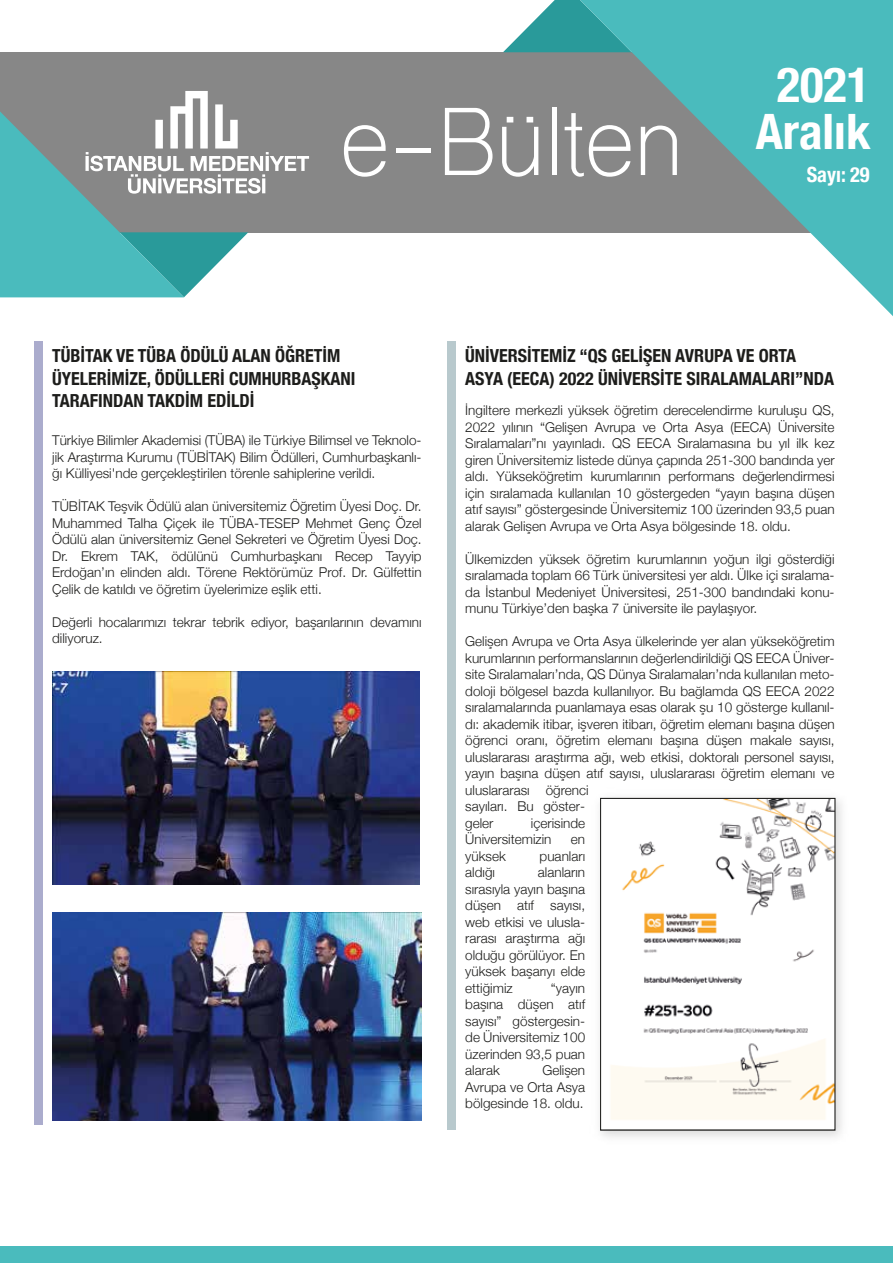
<style>
.page{position:relative;width:893px;height:1263px;background:#fff}
.page>*{position:absolute;margin:0;border:0;box-sizing:border-box;transform-origin:0 0}
.t1{font:700 condensed 48.75px/46.5px "Helvetica Neue";color:#fff;text-align:center}
.t2{font:700 condensed 21px "Helvetica Neue";color:#fff}
.t3{font:700 condensed 18px/22.5px "Helvetica Neue";color:#1d1d1b}
.t4{font:300 13.5px/16.5px "Helvetica Neue";color:#1d1d1b;text-align:justify}
</style>
<div class="page">
<div style="left:0;top:1247px;width:893px;height:16px;background:#4abbbd"></div>
<div style="left:0;top:52px;width:893px;height:180px;background:#878787"></div>
<svg style="left:503px;top:0;width:77px;height:52px"></svg>
<svg style="left:580px;top:0;width:313px;height:316px;fill:#4abbbd"></svg>
<svg style="left:344px;top:125px;width:42px;height:52px"></svg>
<hr style="left:396px;top:148px;width:35px;height:4px;background:#fff">
<svg style="left:445px;top:108px;width:47px;height:67px"></svg>
<svg style="left:502px;top:117px;width:36px;height:60px"></svg>
<div style="left:552px;top:108px;width:5px;height:67px;background:#fff"></div>
<svg style="left:565px;top:113px;width:65px;height:64px"></svg>
<svg style="left:641px;top:126px;width:36px;height:49px"></svg>
<svg style="left:0;top:91px;width:309px;height:206px"></svg>
<div style="left:34px;top:342px;width:8px;height:783px;background:#abaccd"></div>
<img style="left:52px;top:913px;width:369px;height:207px">
<img style="left:52px;top:672px;width:368px;height:212px">
<div style="left:447px;top:342px;width:8px;height:788px;background:#b8c9cd"></div>
<img style="left:600px;top:797px;width:242px;height:341px">
<img style="left:602px;top:800px;width:231px;height:328px">
<div style="left:600px;top:798px;width:235px;height:332px;border:1px solid #1d1d1b"></div>
<h1 class="t1" style="left:756px;top:58px;width:116px">2021<br>Aralık</h1>
<h2 class="t2" style="left:807px;top:157px;width:64px">Sayı: 29</h2>
<h3 class="t3" style="left:52px;top:343px;width:305px">TÜBİTAK VE TÜBA ÖDÜLÜ ALAN ÖĞRETİM<br>ÜYELERİMİZE, ÖDÜLLERİ CUMHURBAŞKANI<br>TARAFINDAN TAKDİM EDİLDİ</h3>
<p class="t4" style="left:52px;top:431px;width:371px">Türkiye Bilimler Akademisi (TÜBA) ile Türkiye Bilimsel ve Teknolo&shy;jik Araştırma Kurumu (TÜBİTAK) Bilim Ödülleri, Cumhurbaşkanlı&shy;ğı Külliyesi'nde gerçekleştirilen törenle sahiplerine verildi.</p>
<p class="t4" style="left:52px;top:497px;width:371px">TÜBİTAK Teşvik Ödülü alan üniversitemiz Öğretim Üyesi Doç. Dr.<br>Muhammed Talha Çiçek ile TÜBA-TESEP Mehmet Genç Özel Ödülü alan üniversitemiz Genel Sekreteri ve Öğretim Üyesi Doç.<br>Dr. Ekrem TAK, ödülünü Cumhurbaşkanı Recep Tayyip Erdoğan’ın elinden aldı. Törene Rektörümüz Prof. Dr. Gülfettin Çelik de katıldı ve öğretim üyelerimize eşlik etti.</p>
<p class="t4" style="left:52px;top:612px;width:371px">Değerli hocalarımızı tekrar tebrik ediyor, başarılarının devamını diliyoruz.</p>
<h3 class="t3" style="left:465px;top:343px;width:370px">ÜNİVERSİTEMİZ “QS GELİŞEN AVRUPA VE ORTA<br>ASYA (EECA) 2022 ÜNİVERSİTE SIRALAMALARI”NDA</h3>
<p class="t4" style="left:465px;top:401px;width:371px">İngiltere merkezli yüksek öğretim derecelendirme kuruluşu QS, 2022 yılının “Gelişen Avrupa ve Orta Asya (EECA) Üniversite Sıralamaları”nı yayınladı. QS EECA Sıralamasına bu yıl ilk kez giren Üniversitemiz listede dünya çapında 251-300 bandında yer aldı. Yükseköğretim kurumlarının performans değerlendirmesi için sıralamada kullanılan 10 göstergeden “yayın başına düşen atıf sayısı” göstergesinde Üniversitemiz 100 üzerinden 93,5 puan alarak Gelişen Avrupa ve Orta Asya bölgesinde 18. oldu.</p>
<p class="t4" style="left:465px;top:550px;width:371px">Ülkemizden yüksek öğretim kurumlarının yoğun ilgi gösterdiği sıralamada toplam 66 Türk üniversitesi yer aldı. Ülke içi sıralama&shy;da İstanbul Medeniyet Üniversitesi, 251-300 bandındaki konu&shy;munu Türkiye’den başka 7 üniversite ile paylaşıyor.</p>
<p class="t4" style="left:465px;top:632px;width:371px;text-align:left">Gelişen Avrupa ve Orta Asya ülkelerinde yer alan yükseköğretim kurumlarının performanslarının değerlendirildiği QS EECA Üniver&shy;site Sıralamaları’nda, QS Dünya Sıralamaları’nda kullanılan meto&shy;doloji bölgesel bazda kullanılıyor. Bu bağlamda QS EECA 2022 sıralamalarında puanlamaya esas olarak şu 10 gösterge kullanıl&shy;dı: akademik itibar, işveren itibarı, öğretim elemanı başına düşen öğrenci oranı, öğretim elemanı başına düşen makale sayısı, uluslararası araştırma ağı, web etkisi, doktoralı personel sayısı, yayın başına düşen atıf sayısı, uluslararası öğretim elemanı ve uluslararası öğrenci<br>sayıları. Bu göster-<br>geler</p>
<p class="t4" style="left:465px;top:813px;width:121px;text-indent:66px">içerisinde<br>Üniversitemizin</p>
<p class="t4" style="left:571px;top:830px;width:16px">en</p>
<p class="t4" style="left:465px;top:846px;width:42px">yüksek</p>
<p class="t4" style="left:540px;top:846px;width:47px">puanları</p>
<p class="t4" style="left:465px;top:863px;width:31px">aldığı</p>
<p class="t4" style="left:465px;top:863px;width:121px;text-indent:73px">alanların sırasıyla yayın başına düşen atıf sayısı, web etkisi ve ulusla&shy;rarası araştırma ağı olduğu görülüyor. En yüksek başarıyı elde ettiğimiz</p>
<p class="t4" style="left:465px;top:978px;width:121px;text-indent:86px">“yayın başına düşen atıf sayısı” göstergesin&shy;de Üniversitemiz 100 üzerinden 93,5 puan alarak</p>
<p class="t4" style="left:465px;top:1061px;width:121px;text-indent:77px">Gelişen Avrupa ve Orta Asya bölgesinde 18. oldu.</p>
</div>
